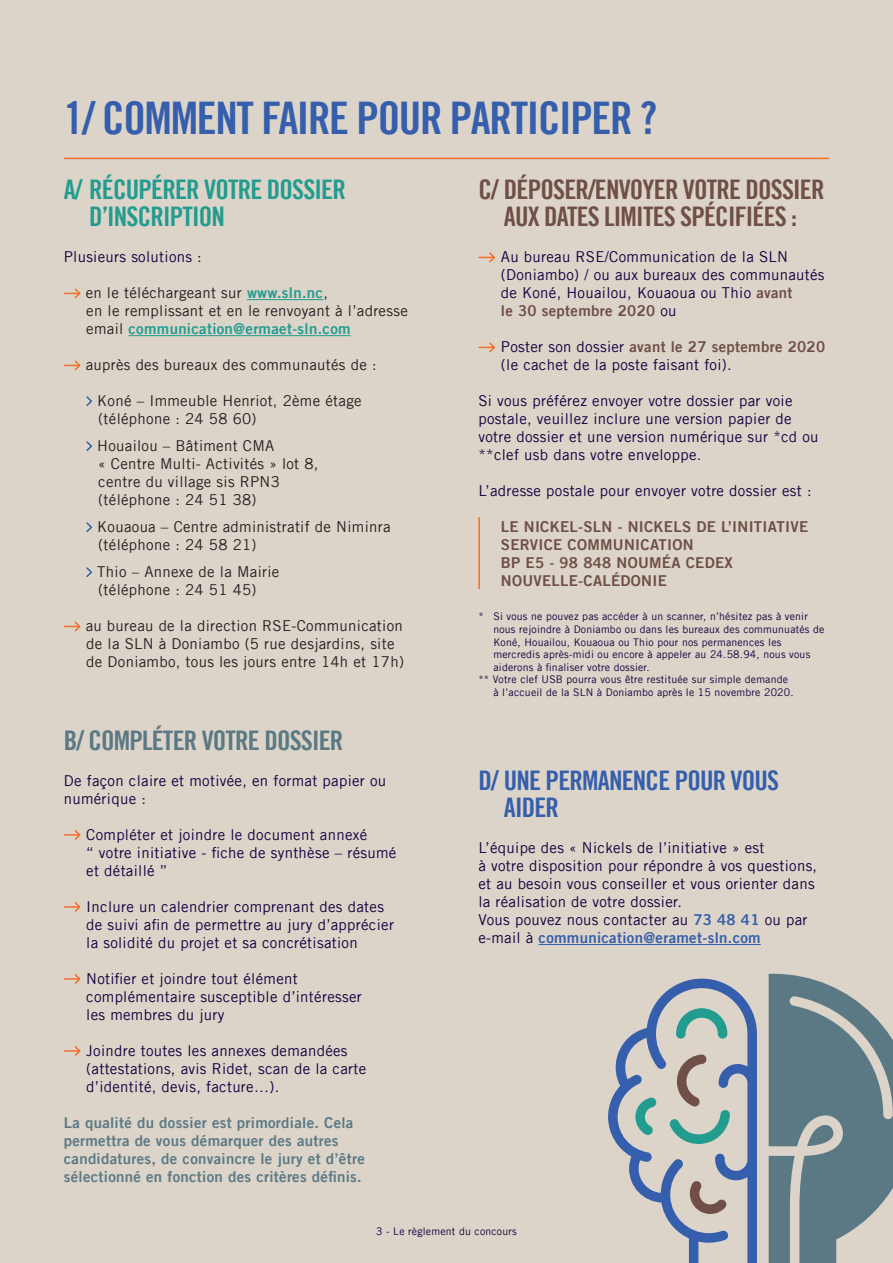
<style>
.page{position:relative;width:893px;height:1263px;background:#dcd4c9}
.page>*{position:absolute;margin:0;border:0;box-sizing:border-box;transform-origin:0 0}
.t1{font:45px "Trade Gothic LT Bold Cond Twenty";letter-spacing:-.03em;color:#355fac}
.t2{font:27px/27px "Trade Gothic LT Bold Cond Twenty";letter-spacing:-.03em;color:#6f4f47;text-align:center}
.t3{font:27px/27px "Trade Gothic LT Bold Cond Twenty";letter-spacing:-.03em;color:#229c8f}
.t4{font:27px/27px "Trade Gothic LT Bold Cond Twenty";letter-spacing:-.03em;color:#355fac}
.t5{font:27px "Trade Gothic LT Bold Cond Twenty";letter-spacing:-.03em;color:#5b7985}
.t6{font:15px/18px "Trade Gothic LT";letter-spacing:.02em;color:#11003e}
.t7{font:15px/18px "Trade Gothic LT";letter-spacing:.02em;color:#231f20}
.t8{font:15px/18px "Trade Gothic LT Bold Two";letter-spacing:.02em;color:#6f4f47}
.t9{font:15px/18px "Trade Gothic LT Bold Two";letter-spacing:.02em;color:#5b7985}
.t10{font:15px "Trade Gothic LT Bold Two";letter-spacing:.02em;color:#355fac}
.t11{font:15px "Trade Gothic LT Bold Two";letter-spacing:.02em;color:#229c8f}
.t12{font:10.5px "Trade Gothic LT";letter-spacing:.02em;color:#11003e}
.s1{font-family:"Trade Gothic LT Bold Two";color:#229c8f}
.s2{font-family:"Trade Gothic LT";color:#231f20}
.s3{font-family:"Trade Gothic LT Bold Two";color:#6f4f47}
.s4{font-family:"Trade Gothic LT";color:#11003e}
.s5{font-family:"Trade Gothic LT Bold Two";color:#355fac}
</style>
<div class="page">
<svg style="left:479px;top:252px;width:16px;height:11px"></svg>
<svg style="left:479px;top:342px;width:16px;height:11px"></svg>
<hr style="left:478px;top:518px;width:2px;height:70px;background:#f36e27">
<hr style="left:65px;top:158px;width:763px;height:1px;background:#f36e27">
<hr style="left:247px;top:299px;width:76px;height:1px;background:#229c8f">
<hr style="left:128px;top:335px;width:223px;height:1px;background:#229c8f">
<svg style="left:65px;top:288px;width:16px;height:11px"></svg>
<svg style="left:65px;top:360px;width:16px;height:11px"></svg>
<svg style="left:86px;top:396px;width:6px;height:10px"></svg>
<svg style="left:86px;top:441px;width:6px;height:10px"></svg>
<svg style="left:86px;top:522px;width:6px;height:10px"></svg>
<svg style="left:86px;top:567px;width:6px;height:10px"></svg>
<svg style="left:65px;top:621px;width:16px;height:11px"></svg>
<svg style="left:65px;top:830px;width:16px;height:10px"></svg>
<svg style="left:65px;top:902px;width:16px;height:10px"></svg>
<svg style="left:65px;top:974px;width:16px;height:10px"></svg>
<svg style="left:65px;top:1046px;width:16px;height:10px"></svg>
<hr style="left:539px;top:944px;width:222px;height:1px;background:#355fac">
<svg style="left:769px;top:974px;width:124px;height:289px"></svg>
<svg style="left:608px;top:979px;width:149px;height:284px"></svg>
<h1 class="t1" style="left:64px;top:91px;width:595px">1/ COMMENT FAIRE POUR PARTICIPER ?</h1>
<h2 class="t3" style="left:89px;top:176px;width:258px;text-indent:-26px">A/ RÉCUPÉRER VOTRE DOSSIER<br>D’INSCRIPTION</h2>
<p class="t6" style="left:64px;top:248px;width:140px">Plusieurs solutions :</p>
<p class="t7" style="left:86px;top:284px;width:324px">en le téléchargeant sur <span class="s1">www.sln.nc</span>,<br>en le remplissant et en le renvoyant à l’adresse</p>
<p class="t11" style="left:86px;top:319px;width:266px"><span class="s2">email</span> communication@ermaet-sln.com</p>
<p class="t7" style="left:86px;top:356px;width:292px">auprès des bureaux des communautés de :</p>
<p class="t7" style="left:97px;top:392px;width:266px">Koné – Immeuble Henriot, 2ème étage (téléphone : 24 58 60)</p>
<p class="t7" style="left:97px;top:437px;width:223px">Houailou – Bâtiment CMA<br>« Centre Multi- Activités » lot 8, centre du village sis RPN3 (téléphone : 24 51 38)</p>
<p class="t7" style="left:97px;top:518px;width:295px">Kouaoua – Centre administratif de Niminra (téléphone : 24 58 21)</p>
<p class="t7" style="left:97px;top:563px;width:184px">Thio – Annexe de la Mairie (téléphone : 24 51 45)</p>
<p class="t7" style="left:86px;top:617px;width:320px">au bureau de la direction RSE-Communication de la SLN à Doniambo (5 rue desjardins, site de Doniambo, tous les jours entre 14h et 17h)</p>
<h2 class="t2" style="left:478px;top:176px;width:348px">C/ DÉPOSER/ENVOYER VOTRE DOSSIER<br>AUX DATES LIMITES SPÉCIFIÉES :</h2>
<p class="t6" style="left:501px;top:248px;width:325px">Au bureau RSE/Communication de la SLN (Doniambo) / ou aux bureaux des communautés de Koné, Houailou, Kouaoua ou Thio <span class="s3">avant</span></p>
<p class="t8" style="left:501px;top:301px;width:177px">le 30 septembre 2020 <span class="s4">ou</span></p>
<p class="t8" style="left:501px;top:337px;width:326px"><span class="s4">Poster son dossier</span> avant le 27 septembre 2020</p>
<p class="t6" style="left:501px;top:356px;width:232px">(le cachet de la poste faisant foi).</p>
<p class="t6" style="left:478px;top:392px;width:342px">Si vous préférez envoyer votre dossier par voie postale, veuillez inclure une version papier de votre dossier et une version numérique sur *cd ou **clef usb dans votre enveloppe.</p>
<p class="t6" style="left:478px;top:482px;width:335px">L’adresse postale pour envoyer votre dossier est :</p>
<p class="t8" style="left:501px;top:517px;width:309px">LE NICKEL-SLN - NICKELS DE L’INITIATIVE<br>SERVICE COMMUNICATION<br>BP E5 - 98 848 NOUMÉA CEDEX<br>NOUVELLE-CALÉDONIE</p>
<p class="t12" style="left:478px;top:610px;width:331px">* Si vous ne pouvez pas accéder à un scanner, n’hésitez pas à venir</p>
<p class="t12" style="left:493px;top:623px;width:333px">nous rejoindre à Doniambo ou dans les bureaux des communuatés de</p>
<p class="t12" style="left:493px;top:636px;width:290px">Koné, Houailou, Kouaoua ou Thio pour nos permanences les</p>
<p class="t12" style="left:493px;top:648px;width:318px">mercredis après-midi ou encore à appeler au 24.58.94, nous vous</p>
<p class="t12" style="left:493px;top:661px;width:158px">aiderons à finaliser votre dossier.</p>
<p class="t12" style="left:478px;top:673px;width:311px">** Votre clef USB pourra vous être restituée sur simple demande</p>
<p class="t12" style="left:493px;top:686px;width:302px">à l’accueil de la SLN à Doniambo après le 15 novembre 2020.</p>
<h2 class="t5" style="left:64px;top:724px;width:281px">B/ COMPLÉTER VOTRE DOSSIER</h2>
<p class="t6" style="left:64px;top:771px;width:324px">De façon claire et motivée, en format papier ou numérique :</p>
<p class="t6" style="left:86px;top:825px;width:312px">Compléter et joindre le document annexé<br>“ votre initiative - fiche de synthèse – résumé et détaillé ”</p>
<p class="t6" style="left:86px;top:897px;width:309px">Inclure un calendrier comprenant des dates de suivi afin de permettre au jury d’apprécier la solidité du projet et sa concrétisation</p>
<p class="t6" style="left:86px;top:969px;width:277px">Notifier et joindre tout élément complémentaire susceptible d’intéresser les membres du jury</p>
<p class="t6" style="left:86px;top:1041px;width:282px">Joindre toutes les annexes demandées (attestations, avis Ridet, scan de la carte d’identité, devis, facture…).</p>
<p class="t9" style="left:64px;top:1113px;width:303px">La qualité du dossier est primordiale. Cela permettra de vous démarquer des autres candidatures, de convaincre le jury et d’être sélectionné en fonction des critères définis.</p>
<h2 class="t4" style="left:504px;top:767px;width:277px;text-indent:-26px">D/ UNE PERMANENCE POUR VOUS<br>AIDER</h2>
<p class="t6" style="left:478px;top:838px;width:340px">L’équipe des « Nickels de l’initiative » est<br>à votre disposition pour répondre à vos questions, et au besoin vous conseiller et vous orienter dans la réalisation de votre dossier.<br>Vous pouvez nous contacter au <span class="s5">73 48 41</span> ou par</p>
<p class="t10" style="left:478px;top:928px;width:284px"><span class="s4">e-mail à</span> communication@eramet-sln.com</p>
<p class="t12" style="left:376px;top:1225px;width:142px">3 - Le règlement du concours</p>
</div>
